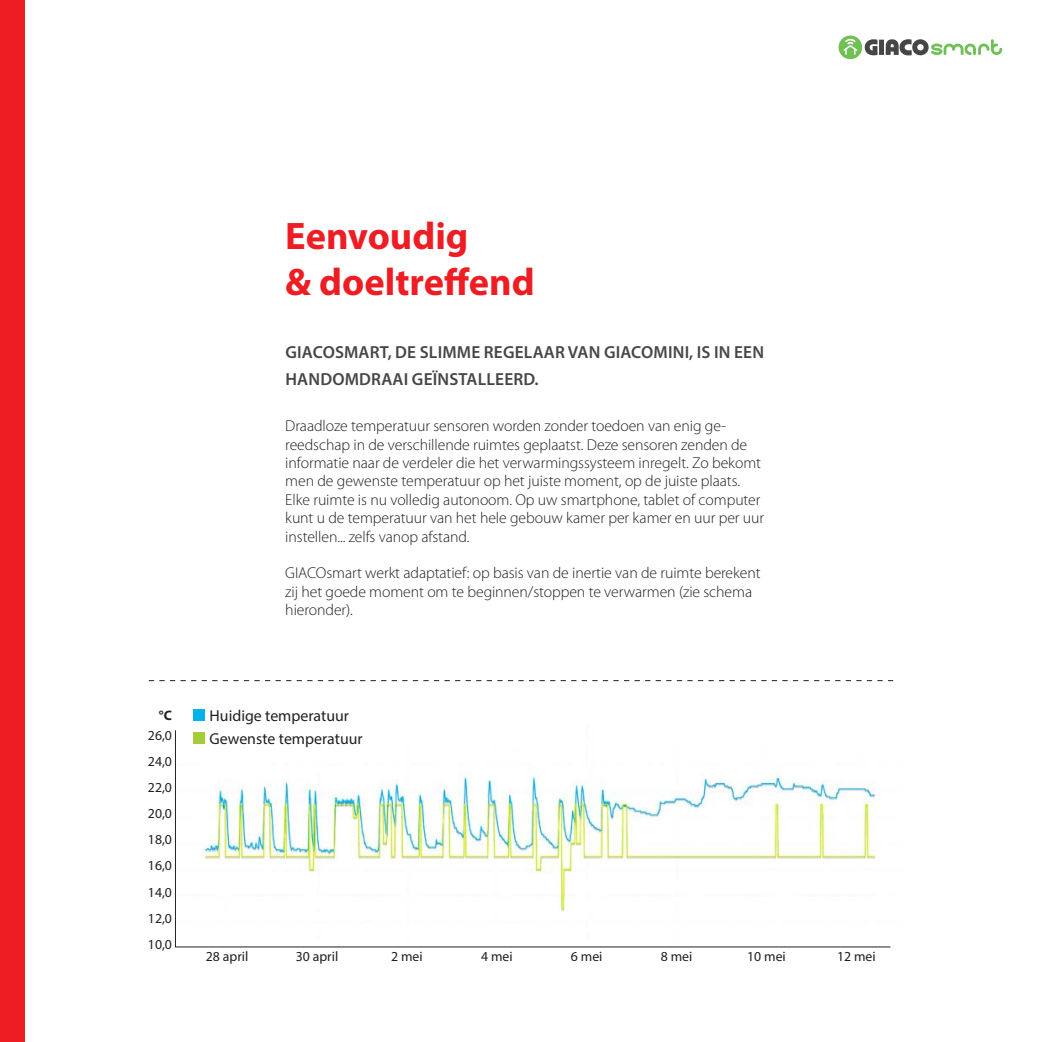
<style>
.page{position:relative;width:1042px;height:1042px;background:#fff}
.page>*{position:absolute;margin:0;border:0;box-sizing:border-box;transform-origin:0 0}
.Panoramica{font:700 38.5px/46.2px "Myriad Pro";color:#ee1d23}
.Descrizioni{font:600 17.5px/26.2px "Myriad Pro";letter-spacing:.01em;color:#454647}
.t1{font:15.92px "Myriad Pro";color:#231f20}
.Panoramica-2{font:300 15.75px/18.4px "Myriad Pro";letter-spacing:-.005em;color:#231f20}
.t2{font:13.83px/26.1px "Myriad Pro";color:#231f20;text-align:justify}
.t3{font:700 13.83px "Myriad Pro";color:#231f20}
</style>
<div class="page">
<div style="left:0;top:0;width:25px;height:1042px;background:#ee1d23"></div>
<svg style="left:864px;top:39px;width:13px;height:17px"></svg>
<div style="left:879px;top:40px;width:5px;height:15px;background:#454647"></div>
<div style="left:838px;top:36px;width:24px;height:23px;background:#70c055;border-radius:50%"></div>
<svg style="left:843px;top:39px;width:15px;height:15px"></svg>
<svg style="left:885px;top:39px;width:117px;height:16px"></svg>
<div style="left:193px;top:709px;width:11px;height:12px;background:#00b3eb"></div>
<svg style="left:174px;top:730px;width:717px;height:218px"></svg>
<svg style="left:149px;top:680px;width:744px;height:1px"></svg>
<p class="Panoramica" style="left:285px;top:212px;width:251px">Eenvoudig<br>&amp; doeltreffend</p>
<p class="Descrizioni" style="left:285px;top:339px;width:480px">GIACOSMART, DE SLIMME REGELAAR VAN GIACOMINI, IS IN EEN<br>HANDOMDRAAI GEÏNSTALLEERD.</p>
<p class="Panoramica-2" style="left:285px;top:417px;width:477px">Draadloze temperatuur sensoren worden zonder toedoen van enig ge&shy;reedschap in de verschillende ruimtes geplaatst. Deze sensoren zenden de informatie naar de verdeler die het verwarmingssysteem inregelt. Zo bekomt men de gewenste temperatuur op het juiste moment, op de juiste plaats.</p>
<p class="Panoramica-2" style="left:285px;top:490px;width:480px">Elke ruimte is nu volledig autonoom. Op uw smartphone, tablet of computer kunt u de temperatuur van het hele gebouw kamer per kamer en uur per uur instellen... zelfs vanop afstand.</p>
<p class="Panoramica-2" style="left:285px;top:564px;width:477px">GIACOsmart werkt adaptatief: op basis van de inertie van de ruimte berekent zij het goede moment om te beginnen/stoppen te verwarmen (zie schema hieronder).</p>
<p class="t3" style="left:159px;top:706px;width:15px">°C</p>
<p class="t2" style="left:148px;top:722px;width:26px">26,0<br>24,0<br>22,0<br>20,0<br>18,0<br>16,0<br>14,0<br>12,0<br>10,0</p>
<p class="t1" style="left:210px;top:705px;width:141px">Huidige temperatuur</p>
<p class="t1" style="left:210px;top:728px;width:155px">Gewenste temperatuur</p>
<p class="t2" style="left:206px;top:943px;width:44px">28 april</p>
<p class="t2" style="left:296px;top:943px;width:44px">30 april</p>
<p class="t2" style="left:391px;top:943px;width:33px">2 mei</p>
<p class="t2" style="left:481px;top:943px;width:33px">4 mei</p>
<p class="t2" style="left:571px;top:943px;width:33px">6 mei</p>
<p class="t2" style="left:661px;top:943px;width:33px">8 mei</p>
<p class="t2" style="left:747px;top:943px;width:40px">10 mei</p>
<p class="t2" style="left:837px;top:943px;width:40px">12 mei</p>
</div>
